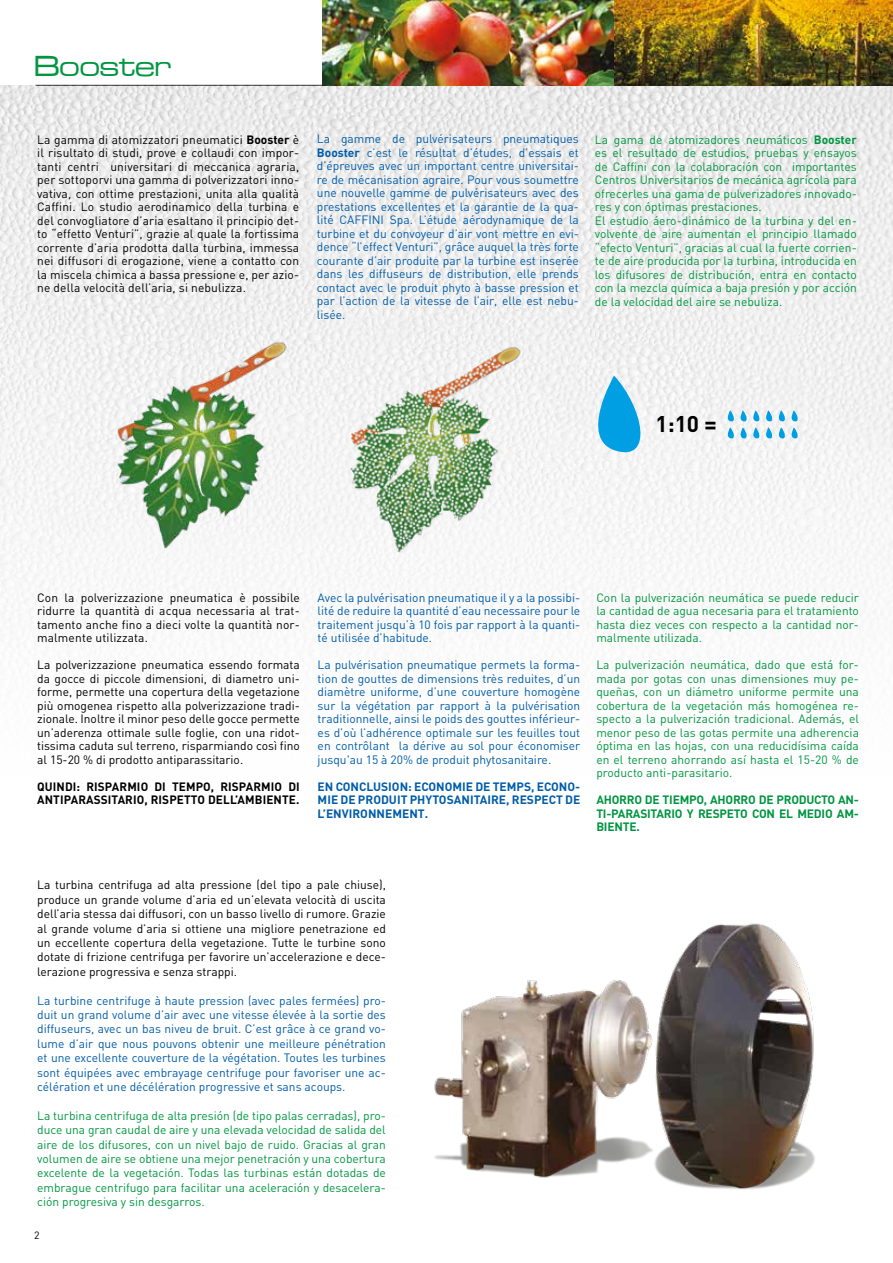
<style>
.page{position:relative;width:893px;height:1263px;background:#fff}
.page>*{position:absolute;margin:0;border:0;box-sizing:border-box;transform-origin:0 0}
.t1{font:500 expanded 30px "Microgramma Com";color:#009641}
.t2{font:700 22.5px "DIN";color:#000}
.t3{font:12px/13.5px "DIN";color:#005da9;text-align:justify}
.t4{font:12px/13.5px "DIN";color:#000;text-align:justify}
.t5{font:12px/13.5px "DIN";color:#009641;text-align:justify}
.t6{font:700 12px/13.5px "DIN";color:#005da9;text-align:justify}
.t7{font:700 12px/13.5px "DIN";letter-spacing:-.02em;color:#009641;text-align:justify}
.t8{font:700 12px/13.5px "DIN";letter-spacing:.01em;color:#000}
.t9{font:10.5px "DIN";color:#000}
.s1{font-weight:700}
</style>
<div class="page">
<img style="left:0;top:85px;width:893px;height:571px">
<img style="left:322px;top:0;width:571px;height:85px">
<img style="left:92px;top:334px;width:205px;height:214px">
<img style="left:326px;top:338px;width:204px;height:215px">
<svg style="left:577px;top:375px;width:77px;height:87px"></svg>
<svg style="left:725px;top:410px;width:75px;height:30px"></svg>
<img style="left:434px;top:923px;width:381px;height:266px">
<h1 class="t1" style="left:34px;top:47px;width:138px">Booster</h1>
<p class="t4" style="left:37px;top:133px;width:263px">La gamma di atomizzatori pneumatici <span class="s1">Booster</span> è il risultato di studi, prove e collaudi con impor&shy;tanti centri universitari di meccanica agraria, per sottoporvi una gamma di polverizzatori inno&shy;vativa, con ottime prestazioni, unita alla qualità Caffini. Lo studio aerodinamico della turbina e del convogliatore d’aria esaltano il principio det&shy;to “effetto Venturi”, grazie al quale la fortissima corrente d’aria prodotta dalla turbina, immessa nei diffusori di erogazione, viene a contatto con la miscela chimica a bassa pressione e, per azio&shy;ne della velocità dell’aria, si nebulizza.</p>
<p class="t3" style="left:317px;top:132px;width:263px">La gamme de pulvérisateurs pneumatiques <span class="s1">Booster</span> c’est le résultat d’études, d’essais et d’épreuves avec un important centre universitai&shy;re de mécanisation agraire. Pour vous soumettre une nouvelle gamme de pulvérisateurs avec des prestations excellentes et la garantie de la qua&shy;lité CAFFINI Spa. L’étude aérodynamique de la turbine et du convoyeur d’air vont mettre en evi&shy;dence “l’effect Venturi”, grâce auquel la très forte courante d’air produite par la turbine est inserée dans les diffuseurs de distribution, elle prends contact avec le produit phyto à basse pression et par l’action de la vitesse de l’air, elle est nebu&shy;lisée.</p>
<p class="t5" style="left:595px;top:133px;width:263px;text-align:left">La gama de atomizadores neumáticos <span class="s1">Booster </span>es el resultado de estudios, pruebas y ensayos de Caffini con la colaboración con importantes Centros Universitarios de mecánica agrícola para ofrecerles una gama de pulverizadores innovado&shy;res y con óptimas prestaciones.<br>El estudio áero-dinámico de la turbina y del en&shy;volvente de aire aumentan el principio llamado “efecto Venturi”, gracias al cual la fuerte corrien&shy;te de aire producida por la turbina, introducida en los difusores de distribución, entra en contacto con la mezcla química a baja presión y por acción de la velocidad del aire se nebuliza.</p>
<h2 class="t2" style="left:655px;top:409px;width:63px">1:10 =</h2>
<p class="t4" style="left:37px;top:591px;width:264px">Con la polverizzazione pneumatica è possibile ridurre la quantità di acqua necessaria al trat&shy;tamento anche fino a dieci volte la quantità nor&shy;malmente utilizzata.</p>
<p class="t4" style="left:37px;top:658px;width:264px">La polverizzazione pneumatica essendo formata da gocce di piccole dimensioni, di diametro uni&shy;forme, permette una copertura della vegetazione più omogenea rispetto alla polverizzazione tradi&shy;zionale. Inoltre il minor peso delle gocce permette un’aderenza ottimale sulle foglie, con una ridot&shy;tissima caduta sul terreno, risparmiando così fino al 15-20 % di prodotto antiparassitario.</p>
<p class="t8" style="left:37px;top:779px;width:264px">QUINDI: RISPARMIO DI TEMPO, RISPARMIO DI<br>ANTIPARASSITARIO, RISPETTO DELL’AMBIENTE.</p>
<p class="t3" style="left:318px;top:591px;width:264px">Avec la pulvérisation pneumatique il y a la possibi&shy;lité de reduire la quantité d’eau necessaire pour le traitement jusqu’à 10 fois par rapport à la quanti&shy;té utilisée d’habitude.</p>
<p class="t3" style="left:318px;top:658px;width:264px">La pulvérisation pneumatique permets la forma&shy;tion de gouttes de dimensions très reduites, d’un diamètre uniforme, d’une couverture homogène sur la végétation par rapport à la pulvérisation traditionnelle, ainsi le poids des gouttes inférieur&shy;es d’où l’adhérence optimale sur les feuilles tout en contrôlant la dérive au sol pour économiser jusqu'au 15 à 20% de produit phytosanitaire.</p>
<p class="t6" style="left:318px;top:779px;width:264px">EN CONCLUSION: ECONOMIE DE TEMPS, ECONO-MIE DE PRODUIT PHYTOSANITAIRE, RESPECT DE L’ENVIRONNEMENT.</p>
<p class="t5" style="left:596px;top:591px;width:264px">Con la pulverización neumática se puede reducir la cantidad de agua necesaria para el tratamiento hasta diez veces con respecto a la cantidad nor&shy;malmente utilizada.</p>
<p class="t5" style="left:596px;top:658px;width:264px">La pulverización neumática, dado que está for&shy;mada por gotas con unas dimensiones muy pe&shy;queñas, con un diámetro uniforme permite una cobertura de la vegetación más homogénea re&shy;specto a la pulverización tradicional. Además, el menor peso de las gotas permite una adherencia óptima en las hojas, con una reducidísima caída en el terreno ahorrando así hasta el 15-20 % de producto anti-parasitario.</p>
<p class="t7" style="left:596px;top:793px;width:264px">AHORRO DE TIEMPO, AHORRO DE PRODUCTO AN-TI-PARASITARIO Y RESPETO CON EL MEDIO AM-BIENTE.</p>
<p class="t4" style="left:37px;top:878px;width:350px;line-height:14.4px">La turbina centrifuga ad alta pressione (del tipo a pale chiuse), produce un grande volume d’aria ed un’elevata velocità di uscita dell’aria stessa dai diffusori, con un basso livello di rumore. Grazie al grande volume d’aria si ottiene una migliore penetrazione ed un eccellente copertura della vegetazione. Tutte le turbine sono dotate di frizione centrifuga per favorire un’accelerazione e dece&shy;lerazione progressiva e senza strappi.</p>
<p class="t3" style="left:37px;top:993px;width:350px;line-height:14.4px">La turbine centrifuge à haute pression (avec pales fermées) pro&shy;duit un grand volume d’air avec une vitesse élevée à la sortie des diffuseurs, avec un bas niveu de bruit. C’est grâce à ce grand vo&shy;lume d’air que nous pouvons obtenir une meilleure pénétration et une excellente couverture de la végétation. Toutes les turbines sont équipées avec embrayage centrifuge pour favoriser une ac&shy;célération et une décélération progressive et sans acoups.</p>
<p class="t5" style="left:37px;top:1108px;width:350px;line-height:14.4px">La turbina centrifuga de alta presión (de tipo palas cerradas), pro&shy;duce una gran caudal de aire y una elevada velocidad de salida del aire de los difusores, con un nivel bajo de ruido. Gracias al gran volumen de aire se obtiene una mejor penetración y una cobertura excelente de la vegetación. Todas las turbinas están dotadas de embrague centrifugo para facilitar una aceleración y desacelera&shy;ción progresiva y sin desgarros.</p>
<p class="t9" style="left:34px;top:1229px;width:7px">2</p>
</div>
